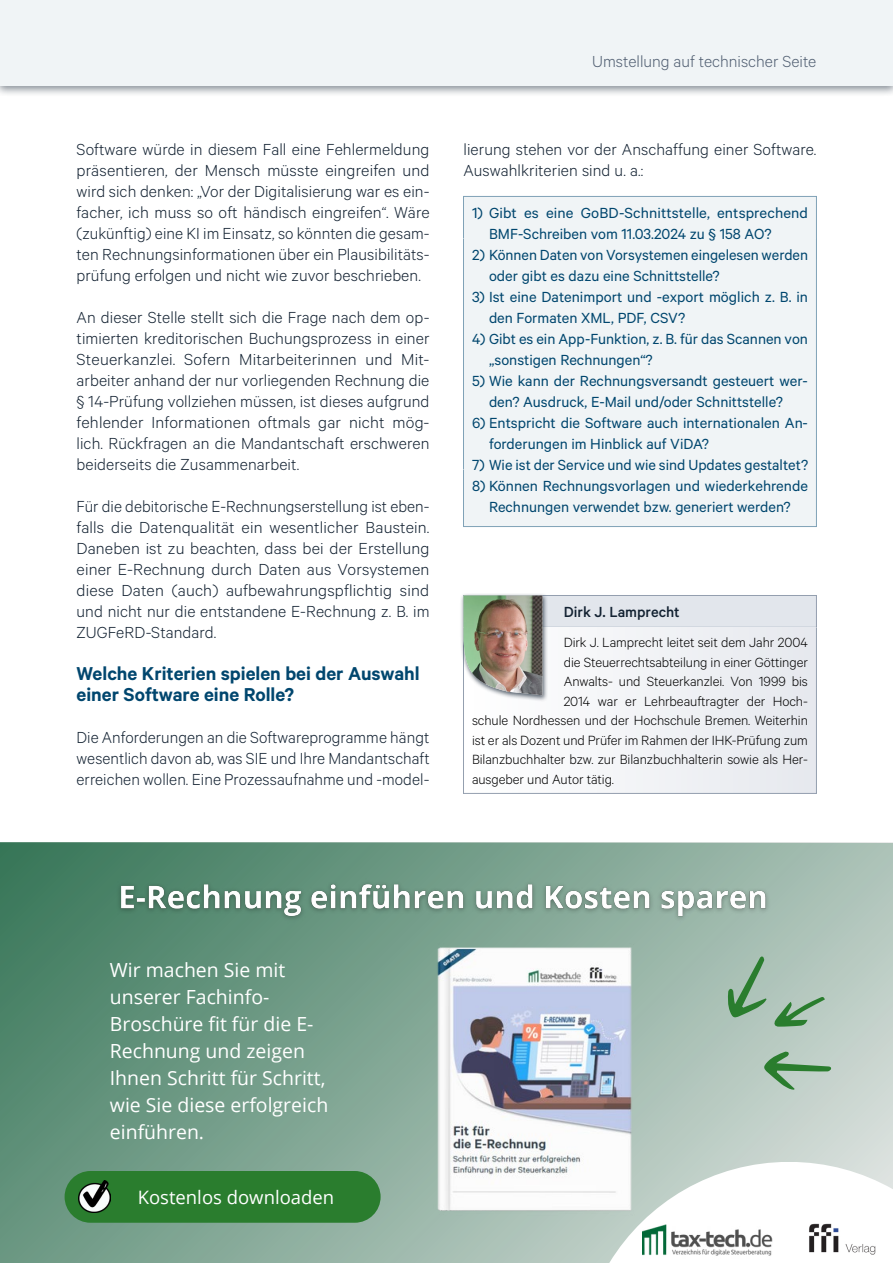
<style>
.page{position:relative;width:893px;height:1263px;background:#fff}
.page>*{position:absolute;margin:0;border:0;box-sizing:border-box;transform-origin:0 0}
._4_h1{font:600 21px/21px "Calibre";color:#00466e}
.t1{font:19.5px/27px "Open Sans";color:#fff}
.t2{font:18.45px "Open Sans";color:#fff}
._5_p{font:300 18px/21px "Calibre";letter-spacing:.005em;color:#132232;text-align:justify}
.t3{font:300 18px "Calibre";color:#515f72}
.Kasten{font:16.5px/21px "Calibre";color:#00466e}
.Kasten_last{font:16.5px/21px "Calibre";color:#00466e;text-align:center}
.Kasten_1st{font:16.5px/21px "Calibre";letter-spacing:.005em;color:#00466e}
.Kasten_Autor1{font:500 16.5px "Calibre";color:#132232}
.Kasten_Autor2{font:300 15px "Calibre";letter-spacing:-.005em;color:#000}
</style>
<div class="page">
<div style="left:0;top:0;width:893px;height:98px;background:#132232;opacity:.5"></div>
<div style="left:0;top:0;width:893px;height:85px;background:#f0f4f6"></div>
<div style="left:463px;top:196px;width:353px;height:63px;background:#f0f4f6"></div>
<div style="left:463px;top:196px;width:354px;height:64px;border:1px solid #80a2b7"></div>
<div style="left:463px;top:238px;width:353px;height:252px;background:#f0f4f6"></div>
<hr style="left:463px;top:238px;width:1px;height:252px;background:#80a2b7">
<hr style="left:816px;top:238px;width:1px;height:252px;background:#80a2b7">
<div style="left:463px;top:469px;width:353px;height:57px;background:#f0f4f6"></div>
<div style="left:463px;top:469px;width:354px;height:58px;border:1px solid #80a2b7"></div>
<div style="left:463px;top:595px;width:354px;height:32px;background:#e2e6ec;border:1px solid #949faf"></div>
<div style="left:463px;top:627px;width:353px;height:166px;background:#f1f3f6"></div>
<div style="left:463px;top:627px;width:354px;height:167px;border:1px solid #949faf"></div>
<div style="left:459px;top:593px;width:89px;height:108px;background:#132232;opacity:.7"></div>
<img style="left:463px;top:595px;width:79px;height:100px">
<svg style="left:0;top:842px;width:893px;height:421px;background:#739d89"></svg>
<div style="left:65px;top:1171px;width:316px;height:52px;background:#2a7d2e;border-radius:26px"></div>
<img style="left:79px;top:1181px;width:31px;height:31px">
<svg style="left:818px;top:1162px;width:75px;height:101px"></svg>
<img style="left:818px;top:1218px;width:63px;height:42px">
<img style="left:111px;top:875px;width:665px;height:52px">
<img style="left:247px;top:879px;width:571px;height:384px">
<svg style="left:727px;top:956px;width:104px;height:134px;background:#a2beab"></svg>
<p class="_5_p" style="left:77px;top:138px;width:355px">Software würde in diesem Fall eine Fehlermeldung präsentieren, der Mensch müsste eingreifen und wird sich denken: „Vor der Digitalisierung war es ein&shy;facher, ich muss so oft händisch eingreifen“. Wäre (zukünftig) eine KI im Einsatz, so könnten die gesam&shy;ten Rechnungsinformationen über ein Plausibilitäts&shy;prüfung erfolgen und nicht wie zuvor beschrieben.</p>
<p class="_5_p" style="left:77px;top:306px;width:355px">An dieser Stelle stellt sich die Frage nach dem op&shy;timierten kreditorischen Buchungsprozess in einer Steuerkanzlei. Sofern Mitarbeiterinnen und Mit&shy;arbeiter anhand der nur vorliegenden Rechnung die § 14-Prüfung vollziehen müssen, ist dieses aufgrund fehlender Informationen oftmals gar nicht mög&shy;lich. Rückfragen an die Mandantschaft erschweren beiderseits die Zusammenarbeit.</p>
<p class="_5_p" style="left:77px;top:495px;width:354px">Für die debitorische E-Rechnungserstellung ist eben&shy;falls die Datenqualität ein wesentlicher Baustein.<br>Daneben ist zu beachten, dass bei der Erstellung einer E-Rechnung durch Daten aus Vorsystemen diese Daten (auch) aufbewahrungspflichtig sind und nicht nur die entstandene E-Rechnung z. B. im ZUGFeRD-Standard.</p>
<p class="_4_h1" style="left:77px;top:663px;width:345px">Welche Kriterien spielen bei der Auswahl einer Software eine Rolle?</p>
<p class="_5_p" style="left:77px;top:726px;width:355px">Die Anforderungen an die Softwareprogramme hängt wesentlich davon ab, was SIE und Ihre Mandantschaft erreichen wollen. Eine Prozessaufnahme und -model-</p>
<p class="t3" style="left:592px;top:51px;width:226px">Umstellung auf technischer Seite</p>
<p class="_5_p" style="left:463px;top:138px;width:354px">lierung stehen vor der Anschaffung einer Software.<br>Auswahlkriterien sind u. a.:</p>
<p class="Kasten_1st" style="left:489px;top:202px;width:320px;text-indent:-17px">1) Gibt es eine GoBD-Schnittstelle, entsprechend<br>BMF-Schreiben vom 11.03.2024 zu § 158 AO?</p>
<p class="Kasten" style="left:489px;top:244px;width:320px;text-indent:-17px">2) Können Daten von Vorsystemen eingelesen werden oder gibt es dazu eine Schnittstelle?</p>
<p class="Kasten" style="left:489px;top:286px;width:321px;text-indent:-17px">3) Ist eine Datenimport und -export möglich z. B. in den Formaten XML, PDF, CSV?</p>
<p class="Kasten" style="left:489px;top:328px;width:320px;text-indent:-17px">4) Gibt es ein App-Funktion, z. B. für das Scannen von „sonstigen Rechnungen“?</p>
<p class="Kasten" style="left:472px;top:370px;width:337px;text-align:center">5) Wie kann der Rechnungsversandt gesteuert wer&shy;den? Ausdruck, E-Mail und/oder Schnittstelle?</p>
<p class="Kasten" style="left:489px;top:412px;width:320px;text-indent:-17px">6) Entspricht die Software auch internationalen An&shy;forderungen im Hinblick auf ViDA?</p>
<p class="Kasten" style="left:472px;top:454px;width:338px">7) Wie ist der Service und wie sind Updates gestaltet?</p>
<p class="Kasten_last" style="left:472px;top:475px;width:337px">8) Können Rechnungsvorlagen und wiederkehrende<br>Rechnungen verwendet bzw. generiert werden?</p>
<p class="Kasten_Autor1" style="left:564px;top:602px;width:118px">Dirk J. Lamprecht</p>
<p class="Kasten_Autor2" style="left:564px;top:634px;width:246px">Dirk J. Lamprecht leitet seit dem Jahr 2004</p>
<p class="Kasten_Autor2" style="left:564px;top:653px;width:246px">die Steuerrechtsabteilung in einer Göttinger</p>
<p class="Kasten_Autor2" style="left:564px;top:673px;width:246px">Anwalts- und Steuerkanzlei. Von 1999 bis</p>
<p class="Kasten_Autor2" style="left:564px;top:692px;width:246px">2014 war er Lehrbeauftragter der Hoch-</p>
<p class="Kasten_Autor2" style="left:472px;top:712px;width:337px">schule Nordhessen und der Hochschule Bremen. Weiterhin</p>
<p class="Kasten_Autor2" style="left:472px;top:731px;width:337px">ist er als Dozent und Prüfer im Rahmen der IHK-Prüfung zum</p>
<p class="Kasten_Autor2" style="left:472px;top:751px;width:337px">Bilanzbuchhalter bzw. zur Bilanzbuchhalterin sowie als Her-</p>
<p class="Kasten_Autor2" style="left:472px;top:770px;width:144px">ausgeber und Autor tätig.</p>
<p class="t1" style="left:110px;top:956px;width:220px">Wir machen Sie mit unserer Fachinfo-<br>Broschüre fit für die E-<br>Rechnung und zeigen<br>Ihnen Schritt für Schritt, wie Sie diese erfolgreich einführen.</p>
<p class="t2" style="left:138px;top:1185px;width:198px">Kostenlos downloaden</p>
</div>
